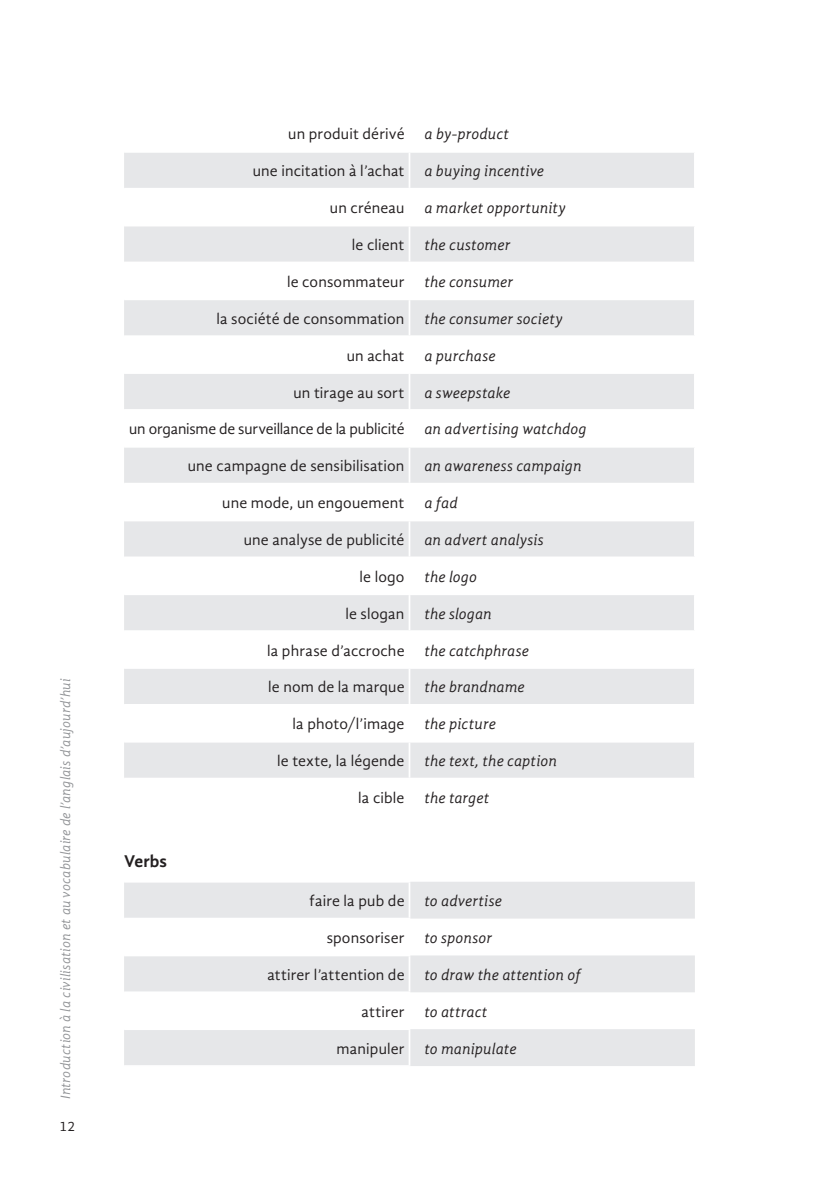
<style>
.page{position:relative;width:819px;height:1191px;background:#fff}
.page>*{position:absolute;margin:0;border:0;box-sizing:border-box;transform-origin:0 0}
.t1{font:700 17.5px "Gandhi Sans";color:#231f20}
.t2{font:15.75px "Gandhi Sans";letter-spacing:.01em;color:#231f20}
.t3{font:italic 15.75px "Gandhi Sans";letter-spacing:.005em;color:#231f20}
.t4{font:15.75px "Gandhi Sans";letter-spacing:-.01em;color:#231f20}
.t5{font:italic 14px "Gandhi Sans";letter-spacing:.01em;color:#939598}
.t6{font:14px "Gandhi Sans";color:#231f20}
</style>
<div class="page">
<svg style="left:124px;top:153px;width:570px;height:624px;fill:#e6e7e9"></svg>
<hr style="left:124px;top:188px;width:571px;height:2px;background:#fff">
<hr style="left:124px;top:225px;width:571px;height:1px;background:#fff">
<hr style="left:124px;top:261px;width:571px;height:2px;background:#fff">
<hr style="left:124px;top:298px;width:571px;height:2px;background:#fff">
<hr style="left:124px;top:335px;width:571px;height:2px;background:#fff">
<hr style="left:124px;top:372px;width:571px;height:2px;background:#fff">
<hr style="left:124px;top:409px;width:571px;height:2px;background:#fff">
<hr style="left:124px;top:446px;width:571px;height:2px;background:#fff">
<hr style="left:124px;top:483px;width:571px;height:1px;background:#fff">
<hr style="left:124px;top:519px;width:571px;height:2px;background:#fff">
<hr style="left:124px;top:556px;width:571px;height:2px;background:#fff">
<hr style="left:124px;top:593px;width:571px;height:2px;background:#fff">
<hr style="left:124px;top:630px;width:571px;height:2px;background:#fff">
<hr style="left:124px;top:667px;width:571px;height:2px;background:#fff">
<hr style="left:124px;top:704px;width:571px;height:1px;background:#fff">
<hr style="left:124px;top:741px;width:571px;height:1px;background:#fff">
<hr style="left:408px;top:153px;width:2px;height:35px;background:#fff">
<hr style="left:408px;top:190px;width:2px;height:35px;background:#fff">
<hr style="left:408px;top:226px;width:2px;height:35px;background:#fff">
<hr style="left:408px;top:263px;width:2px;height:35px;background:#fff">
<hr style="left:408px;top:300px;width:2px;height:35px;background:#fff">
<hr style="left:408px;top:337px;width:2px;height:35px;background:#fff">
<hr style="left:408px;top:374px;width:2px;height:35px;background:#fff">
<hr style="left:408px;top:411px;width:2px;height:35px;background:#fff">
<hr style="left:408px;top:447px;width:2px;height:36px;background:#fff">
<hr style="left:408px;top:484px;width:2px;height:35px;background:#fff">
<hr style="left:408px;top:521px;width:2px;height:35px;background:#fff">
<hr style="left:408px;top:558px;width:2px;height:35px;background:#fff">
<hr style="left:408px;top:595px;width:2px;height:35px;background:#fff">
<hr style="left:408px;top:632px;width:2px;height:35px;background:#fff">
<hr style="left:408px;top:669px;width:2px;height:35px;background:#fff">
<hr style="left:408px;top:705px;width:2px;height:36px;background:#fff">
<hr style="left:408px;top:742px;width:2px;height:35px;background:#fff">
<svg style="left:124px;top:882px;width:570px;height:184px;fill:#e6e7e9"></svg>
<hr style="left:124px;top:917px;width:286px;height:2px;background:#fff">
<hr style="left:124px;top:954px;width:286px;height:2px;background:#fff">
<hr style="left:124px;top:991px;width:286px;height:2px;background:#fff">
<hr style="left:124px;top:1028px;width:286px;height:2px;background:#fff">
<hr style="left:124px;top:1065px;width:286px;height:2px;background:#fff">
<hr style="left:408px;top:882px;width:2px;height:35px;background:#fff">
<hr style="left:408px;top:919px;width:2px;height:35px;background:#fff">
<hr style="left:408px;top:956px;width:2px;height:35px;background:#fff">
<hr style="left:408px;top:993px;width:2px;height:35px;background:#fff">
<hr style="left:408px;top:1030px;width:2px;height:35px;background:#fff">
<p class="t5" style="left:60px;top:1099px;width:422px;rotate:-90deg">Introduction à la civilisation et au vocabulaire de l’anglais d’aujourd’hui</p>
<p class="t6" style="left:60px;top:1121px;width:17px">12</p>
<p class="t2" style="left:288px;top:128px;width:118px">un produit dérivé</p>
<p class="t3" style="left:424px;top:128px;width:86px">a by-product</p>
<p class="t2" style="left:253px;top:165px;width:153px">une incitation à l’achat</p>
<p class="t3" style="left:424px;top:165px;width:121px">a buying incentive</p>
<p class="t2" style="left:330px;top:202px;width:76px">un créneau</p>
<p class="t3" style="left:424px;top:202px;width:143px">a market opportunity</p>
<p class="t2" style="left:352px;top:239px;width:54px">le client</p>
<p class="t3" style="left:424px;top:238px;width:88px">the customer</p>
<p class="t2" style="left:287px;top:276px;width:119px">le consommateur</p>
<p class="t3" style="left:424px;top:275px;width:90px">the consumer</p>
<p class="t2" style="left:216px;top:312px;width:189px">la société de consommation</p>
<p class="t3" style="left:424px;top:312px;width:140px">the consumer society</p>
<p class="t2" style="left:347px;top:349px;width:59px">un achat</p>
<p class="t3" style="left:424px;top:349px;width:73px">a purchase</p>
<p class="t2" style="left:293px;top:386px;width:113px">un tirage au sort</p>
<p class="t3" style="left:424px;top:386px;width:87px">a sweepstake</p>
<p class="t4" style="left:129px;top:423px;width:277px">un organisme de surveillance de la publicité</p>
<p class="t3" style="left:424px;top:423px;width:164px">an advertising watchdog</p>
<p class="t2" style="left:188px;top:460px;width:218px">une campagne de sensibilisation</p>
<p class="t3" style="left:424px;top:460px;width:159px">an awareness campaign</p>
<p class="t2" style="left:222px;top:497px;width:184px">une mode, un engouement</p>
<p class="t3" style="left:424px;top:496px;width:35px">a fad</p>
<p class="t2" style="left:244px;top:534px;width:162px">une analyse de publicité</p>
<p class="t3" style="left:424px;top:533px;width:121px">an advert analysis</p>
<p class="t2" style="left:359px;top:570px;width:46px">le logo</p>
<p class="t3" style="left:424px;top:570px;width:54px">the logo</p>
<p class="t2" style="left:345px;top:607px;width:60px">le slogan</p>
<p class="t3" style="left:424px;top:607px;width:69px">the slogan</p>
<p class="t2" style="left:267px;top:644px;width:139px">la phrase d’accroche</p>
<p class="t3" style="left:424px;top:644px;width:106px">the catchphrase</p>
<p class="t2" style="left:268px;top:681px;width:138px">le nom de la marque</p>
<p class="t3" style="left:424px;top:681px;width:102px">the brandname</p>
<p class="t2" style="left:292px;top:718px;width:113px">la photo/l’image</p>
<p class="t3" style="left:424px;top:718px;width:73px">the picture</p>
<p class="t2" style="left:277px;top:755px;width:129px">le texte, la légende</p>
<p class="t3" style="left:424px;top:754px;width:134px">the text, the caption</p>
<p class="t2" style="left:358px;top:792px;width:48px">la cible</p>
<p class="t3" style="left:424px;top:791px;width:66px">the target</p>
<p class="t1" style="left:124px;top:854px;width:45px">Verbs</p>
<p class="t2" style="left:309px;top:895px;width:96px">faire la pub de</p>
<p class="t3" style="left:424px;top:894px;width:79px">to advertise</p>
<p class="t2" style="left:327px;top:931px;width:79px">sponsoriser</p>
<p class="t3" style="left:424px;top:931px;width:69px">to sponsor</p>
<p class="t2" style="left:267px;top:968px;width:139px">attirer l’attention de</p>
<p class="t3" style="left:424px;top:968px;width:158px">to draw the attention of</p>
<p class="t2" style="left:361px;top:1005px;width:44px">attirer</p>
<p class="t3" style="left:424px;top:1005px;width:65px">to attract</p>
<p class="t2" style="left:336px;top:1042px;width:69px">manipuler</p>
<p class="t3" style="left:424px;top:1042px;width:93px">to manipulate</p>
</div>
